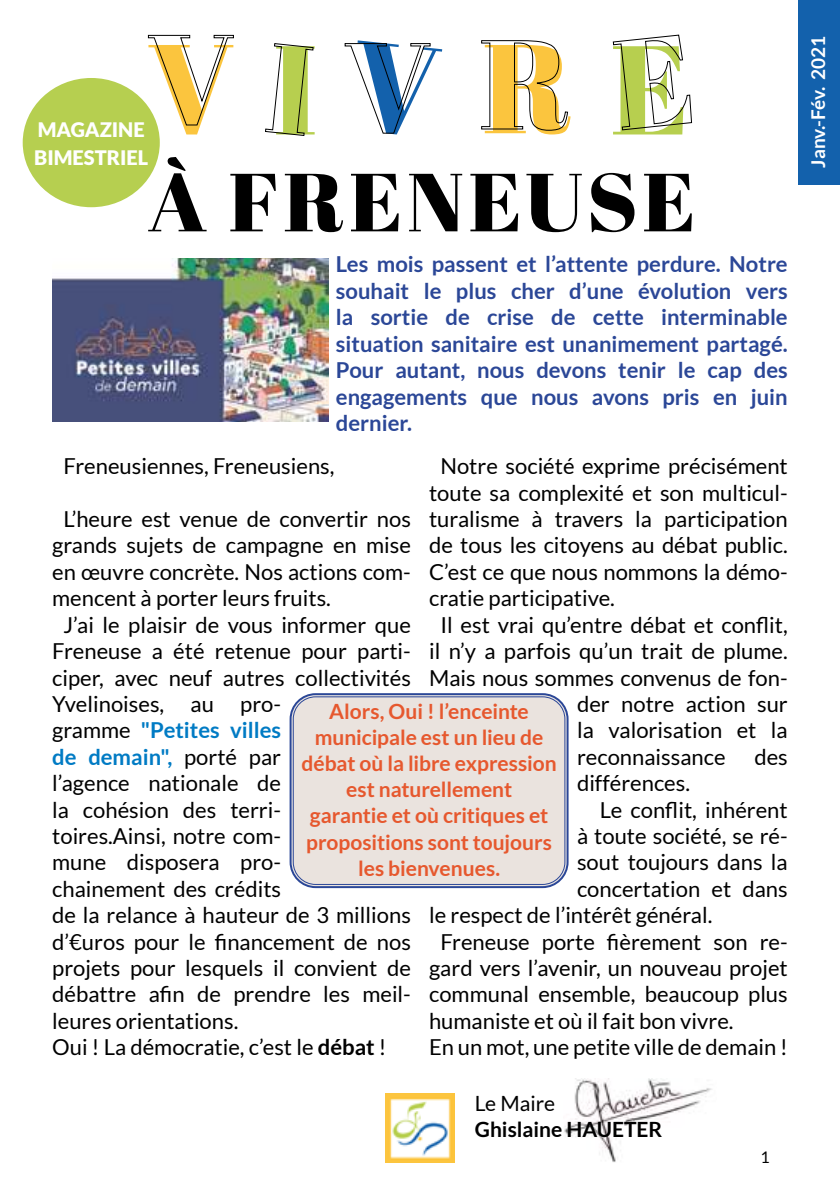
<style>
.page{position:relative;width:840px;height:1191px;background:#fff}
.page>*{position:absolute;margin:0;border:0;box-sizing:border-box;transform-origin:0 0}
.t1{font:22px "Lato";color:#000}
.t2{font:700 22px/26.4px "Lato";color:#2b4797;text-align:justify}
.t3{font:700 22px "Lato";color:#007bc4}
.t4{font:700 21px/26px "Lato";letter-spacing:-.005em;color:#e6582e;text-align:center}
.t5{font:700 21px "Lato";color:#000}
.t6{font:21px "Lato";color:#000}
.t7{font:900 20px/28px "Lato";color:#fff}
.t8{font:700 19px "Lato";color:#fff}
.t9{font:16px "Lato";color:#000}
.s1{font-weight:400;color:#000}
.s2{font-weight:700}
</style>
<div class="page">
<img style="left:385px;top:1093px;width:69px;height:69px">
<img style="left:564px;top:1078px;width:148px;height:84px">
<div style="left:798px;top:0;width:41px;height:184px;background:#1361ac"></div>
<div style="left:291px;top:695px;width:275px;height:191px;background:#eae3de;border-radius:24px"></div>
<div style="left:289px;top:693px;width:279px;height:195px;border:2px solid #2b4797;border-radius:25px"></div>
<div style="left:293px;top:696px;width:272px;height:188px;border:1px solid #2b4797;border-radius:22px"></div>
<svg style="left:148px;top:157px;width:543px;height:75px"></svg>
<svg style="left:148px;top:35px;width:86px;height:99px"></svg>
<svg style="left:344px;top:40px;width:98px;height:94px"></svg>
<svg style="left:265px;top:43px;width:49px;height:93px"></svg>
<svg style="left:481px;top:40px;width:89px;height:94px"></svg>
<svg style="left:612px;top:35px;width:79px;height:99px"></svg>
<img style="left:52px;top:258px;width:277px;height:164px">
<div style="left:23px;top:78px;width:137px;height:129px;background:#b6cf50;border-radius:50%"></div>
<p class="t7" style="left:34px;top:116px;width:115px">MAGAZINE<br>BIMESTRIEL</p>
<p class="t8" style="left:807px;top:167px;width:133px;rotate:-90deg">Janv.-Fév. 2021</p>
<p class="t2" style="left:336px;top:251px;width:453px">Les mois passent et l’attente perdure. Notre souhait le plus cher d’une évolution vers la sortie de crise de cette interminable situation sanitaire est unanimement partagé.<br>Pour autant, nous devons tenir le cap des engagements que nous avons pris en juin dernier.</p>
<p class="t1" style="left:63px;top:454px;width:272px">Freneusiennes, Freneusiens,</p>
<p class="t1" style="left:63px;top:507px;width:348px">L’heure est venue de convertir nos</p>
<p class="t1" style="left:52px;top:534px;width:360px">grands sujets de campagne en mise</p>
<p class="t1" style="left:52px;top:559px;width:360px">en œuvre concrète. Nos actions com-</p>
<p class="t1" style="left:52px;top:586px;width:280px">mencent à porter leurs fruits.</p>
<p class="t1" style="left:63px;top:613px;width:348px">J’ai le plaisir de vous informer que</p>
<p class="t1" style="left:52px;top:639px;width:360px">Freneuse a été retenue pour parti-</p>
<p class="t1" style="left:52px;top:665px;width:360px">ciper, avec neuf autres collectivités</p>
<p class="t1" style="left:52px;top:691px;width:230px">Yvelinoises, au pro-</p>
<p class="t3" style="left:52px;top:718px;width:230px"><span class="s1">gramme</span> "Petites villes</p>
<p class="t3" style="left:52px;top:745px;width:230px">de demain", <span class="s1">porté par</span></p>
<p class="t1" style="left:52px;top:771px;width:230px">l’agence nationale de</p>
<p class="t1" style="left:52px;top:797px;width:230px">la cohésion des terri-</p>
<p class="t1" style="left:52px;top:823px;width:230px">toires.Ainsi, notre com-</p>
<p class="t1" style="left:52px;top:850px;width:230px">mune disposera pro-</p>
<p class="t1" style="left:52px;top:876px;width:230px">chainement des crédits</p>
<p class="t1" style="left:52px;top:903px;width:360px">de la relance à hauteur de 3 millions</p>
<p class="t1" style="left:52px;top:929px;width:360px">d’€uros pour le financement de nos</p>
<p class="t1" style="left:52px;top:956px;width:360px">projets pour lesquels il convient de</p>
<p class="t1" style="left:52px;top:982px;width:360px">débattre afin de prendre les meil-</p>
<p class="t1" style="left:52px;top:1009px;width:187px">leures orientations.</p>
<p class="t1" style="left:52px;top:1035px;width:335px">Oui ! La démocratie, c’est le <span class="s2">débat</span> !</p>
<p class="t1" style="left:440px;top:454px;width:348px">Notre société exprime précisément</p>
<p class="t1" style="left:429px;top:481px;width:360px">toute sa complexité et son multicul-</p>
<p class="t1" style="left:429px;top:507px;width:360px">turalisme à travers la participation</p>
<p class="t1" style="left:429px;top:534px;width:360px">de tous les citoyens au débat public.</p>
<p class="t1" style="left:429px;top:560px;width:360px">C’est ce que nous nommons la démo-</p>
<p class="t1" style="left:429px;top:586px;width:187px">cratie participative.</p>
<p class="t1" style="left:440px;top:612px;width:348px">Il est vrai qu’entre débat et conflit,</p>
<p class="t1" style="left:429px;top:639px;width:360px">il n’y a parfois qu’un trait de plume.</p>
<p class="t1" style="left:429px;top:666px;width:360px">Mais nous sommes convenus de fon-</p>
<p class="t1" style="left:576px;top:692px;width:212px">der notre action sur</p>
<p class="t1" style="left:576px;top:718px;width:212px">la valorisation et la</p>
<p class="t1" style="left:576px;top:745px;width:150px">reconnaissance</p>
<p class="t1" style="left:754px;top:745px;width:35px">des</p>
<p class="t1" style="left:576px;top:771px;width:114px">différences.</p>
<p class="t1" style="left:599px;top:797px;width:189px">Le conflit, inhérent</p>
<p class="t1" style="left:576px;top:823px;width:212px">à toute société, se ré-</p>
<p class="t1" style="left:576px;top:850px;width:212px">sout toujours dans la</p>
<p class="t1" style="left:576px;top:877px;width:212px">concertation et dans</p>
<p class="t1" style="left:429px;top:903px;width:284px">le respect de l’intérêt général.</p>
<p class="t1" style="left:440px;top:929px;width:348px">Freneuse porte fièrement son re-</p>
<p class="t1" style="left:429px;top:955px;width:360px">gard vers l’avenir, un nouveau projet</p>
<p class="t1" style="left:429px;top:982px;width:360px">communal ensemble, beaucoup plus</p>
<p class="t1" style="left:429px;top:1008px;width:306px">humaniste et où il fait bon vivre.</p>
<p class="t1" style="left:429px;top:1035px;width:360px">En un mot, une petite ville de demain !</p>
<p class="t4" style="left:301px;top:699px;width:256px">Alors, Oui ! l’enceinte municipale est un lieu de débat où la libre expression est naturellement<br>garantie et où critiques et propositions sont toujours les bienvenues.</p>
<p class="t6" style="left:474px;top:1092px;width:82px">Le Maire</p>
<p class="t5" style="left:474px;top:1117px;width:189px">Ghislaine HAUETER</p>
<p class="t9" style="left:760px;top:1148px;width:11px">1</p>
</div>
